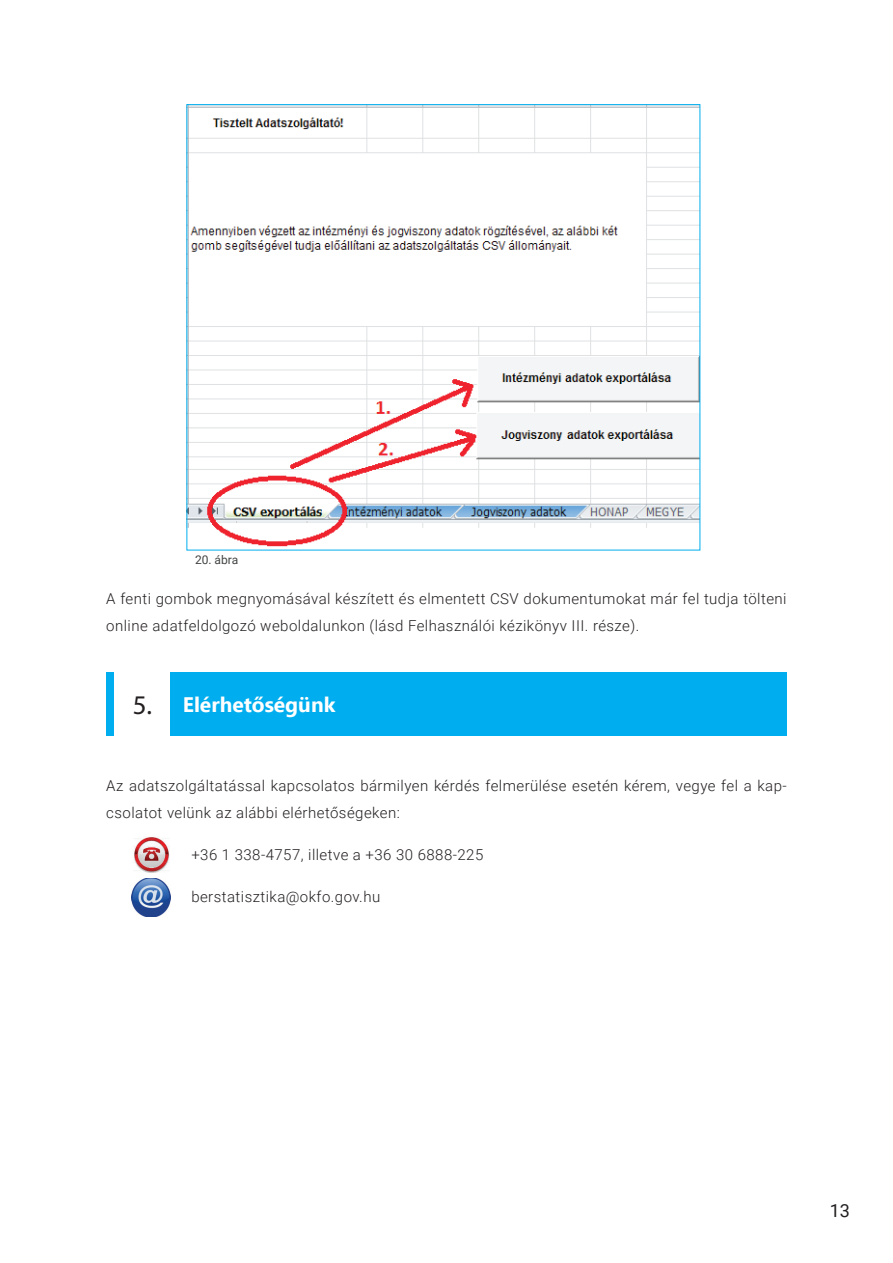
<style>
.page{position:relative;width:893px;height:1263px;background:#fff}
.page>*{position:absolute;margin:0;border:0;box-sizing:border-box;transform-origin:0 0}
.t1{font:700 21px "Ebrima";color:#fff}
.t2{font:18px "Roboto";color:#231f20}
.t3{font:300 15px/27px "Roboto";letter-spacing:.03em;color:#231f20}
.t4{font:12px "Roboto";color:#434444}
.s1{font-family:"Myriad Pro";font-weight:400;font-size:27px;color:#231f20}
</style>
<div class="page">
<img style="left:188px;top:106px;width:510px;height:441px">
<div style="left:106px;top:672px;width:681px;height:64px;background:#00aeef"></div>
<div style="left:115px;top:659px;width:55px;height:90px;background:#fff"></div>
<img style="left:134px;top:837px;width:36px;height:35px">
<img style="left:132px;top:878px;width:38px;height:39px">
<p class="t4" style="left:195px;top:551px;width:45px">20. ábra</p>
<p class="t3" style="left:106px;top:584px;width:682px">A fenti gombok megnyomásával készített és elmentett CSV dokumentumokat már fel tudja tölteni online adatfeldolgozó weboldalunkon (lásd Felhasználói kézikönyv III. része).</p>
<h1 class="t1" style="left:133px;top:688px;width:204px"><span class="s1">5.</span> Elérhetőségünk</h1>
<p class="t3" style="left:106px;top:771px;width:682px">Az adatszolgáltatással kapcsolatos bármilyen kérdés felmerülése esetén kérem, vegye fel a kap&shy;csolatot velünk az alábbi elérhetőségeken:</p>
<p class="t3" style="left:191px;top:840px;width:293px">+36 1 338-4757, il letve a +36 30 6888-225</p>
<p class="t3" style="left:191px;top:882px;width:190px">berstatisztika@okfo.gov.hu</p>
<p class="t2" style="left:830px;top:1197px;width:22px">13</p>
</div>
